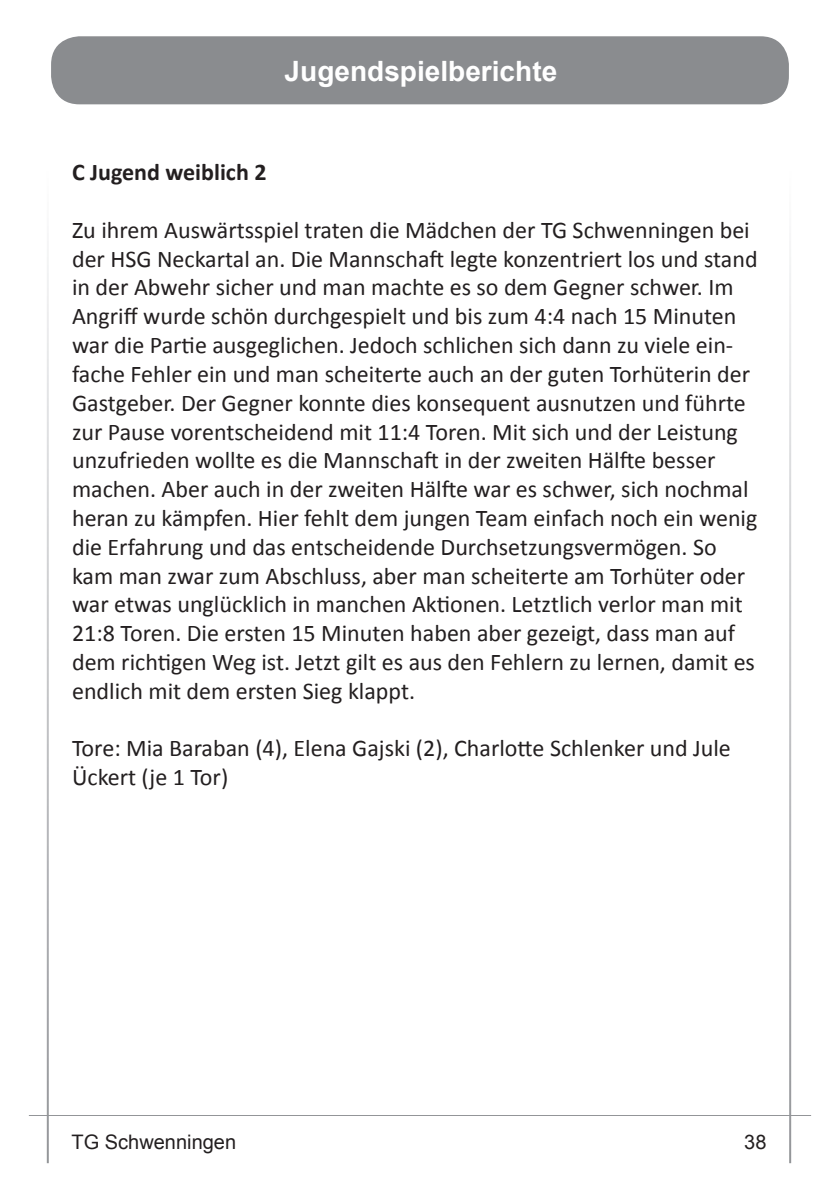
<style>
.page{position:relative;width:840px;height:1191px;background:#fff}
.page>*{position:absolute;margin:0;border:0;box-sizing:border-box;transform-origin:0 0}
.t1{font:700 28px "Arial";color:#fff}
.t2{font:24px/28.8px "Calibri";color:#231f20}
.t3{font:700 24px "Calibri";color:#231f20}
.t4{font:20px "Arial";color:#231f20}
</style>
<div class="page">
<hr style="left:29px;top:1115px;width:781px;height:1px;background:#939598">
<div style="left:51px;top:36px;width:737px;height:68px;background:#8a8c8f;border-radius:28px"></div>
<p class="t1" style="left:284px;top:51px;width:274px">Jugendspielberichte</p>
<p class="t3" style="left:72px;top:155px;width:196px">C Jugend weiblich 2</p>
<p class="t2" style="left:72px;top:215px;width:686px">Zu ihrem Auswärtsspiel traten die Mädchen der TG Schwenningen bei der HSG Neckartal an. Die Mannschaft legte konzentriert los und stand in der Abwehr sicher und man machte es so dem Gegner schwer. Im Angriff wurde schön durchgespielt und bis zum 4:4 nach 15 Minuten war die Partie ausgeglichen. Jedoch schlichen sich dann zu viele ein&shy;fache Fehler ein und man scheiterte auch an der guten Torhüterin der Gastgeber. Der Gegner konnte dies konsequent ausnutzen und führte zur Pause vorentscheidend mit 11:4 Toren. Mit sich und der Leistung unzufrieden wollte es die Mannschaft in der zweiten Hälfte besser machen. Aber auch in der zweiten Hälfte war es schwer, sich nochmal heran zu kämpfen. Hier fehlt dem jungen Team einfach noch ein wenig die Erfahrung und das entscheidende Durchsetzungsvermögen. So kam man zwar zum Abschluss, aber man scheiterte am Torhüter oder war etwas unglücklich in manchen Aktionen. Letztlich verlor man mit 21:8 Toren. Die ersten 15 Minuten haben aber gezeigt, dass man auf dem richtigen Weg ist. Jetzt gilt es aus den Fehlern zu lernen, damit es endlich mit dem ersten Sieg klappt.</p>
<p class="t2" style="left:72px;top:733px;width:660px">Tore: Mia Baraban (4), Elena Gajski (2), Charlotte Schlenker und Jule<br>Ückert (je 1 Tor)</p>
<p class="t4" style="left:71px;top:1128px;width:166px">TG Schwenningen</p>
<p class="t4" style="left:743px;top:1128px;width:24px">38</p>
</div>
